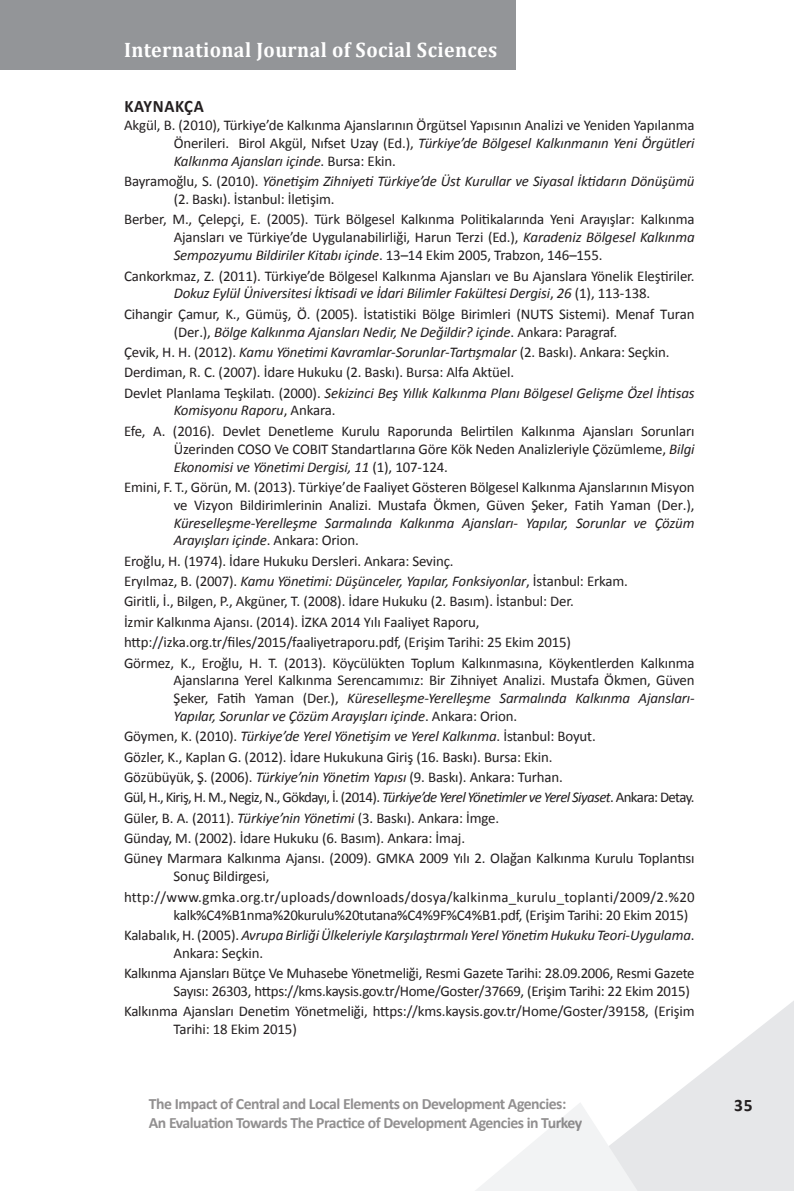
<style>
.page{position:relative;width:794px;height:1191px;background:#fff}
.page>*{position:absolute;margin:0;border:0;box-sizing:border-box;transform-origin:0 0}
.t1{font:700 21px "Cambria";letter-spacing:.02em;color:#fff;scale:.95 1}
.t2{font:700 17.5px "Calibri";letter-spacing:.04em;color:#231f20;scale:.95 1}
.t3{font:700 17.5px "Calibri";letter-spacing:.04em;color:#231f20}
.t4{font:700 15.75px "Calibri";letter-spacing:-.03em;color:#231f20}
.t5{font:14.88px/20.3px "Calibri";letter-spacing:-.01em;color:#231f20}
.t6{font:italic 14.88px/17.8px "Calibri";letter-spacing:-.01em;color:#231f20}
.t7{font:14.88px/20.3px "Calibri";letter-spacing:.015em;color:#231f20}
.s1{font-style:italic}
.s2{font-style:normal}
</style>
<div class="page">
<div style="left:0;top:0;width:516px;height:69px;background:#939598"></div>
<svg style="left:647px;top:1001px;width:147px;height:190px;fill:#e6e7e9"></svg>
<svg style="left:475px;top:1103px;width:172px;height:88px"></svg>
<h1 class="t1" style="left:124px;top:37px;width:394px">International Journal of Social Sciences</h1>
<p class="t2" style="left:124px;top:96px;width:85px">KAYNAKÇA</p>
<p class="t5" style="left:174px;top:116px;width:522px;line-height:17.8px;text-align:justify;text-indent:-50px">Akgül, B. (2010), Türkiye’de Kalkınma Ajanslarının Örgütsel Yapısının Analizi ve Yeniden Yapılanma Önerileri. Birol Akgül, Nıfset Uzay (Ed.), <span class="s1">Türkiye’de Bölgesel Kalkınmanın Yeni Örgütleri Kalkınma Ajansları içinde</span>. Bursa: Ekin.</p>
<p class="t6" style="left:174px;top:172px;width:522px;text-indent:-50px"><span class="s2">Bayramoğlu, S. (2010).</span> Yönetişim Zihniyeti Türkiye’de Üst Kurullar ve Siyasal İktidarın Dönüşümü <span class="s2">(2. Baskı). İstanbul: İletişim.</span></p>
<p class="t5" style="left:174px;top:210px;width:522px;line-height:17.8px;text-align:justify;text-indent:-50px">Berber, M., Çelepçi, E. (2005). Türk Bölgesel Kalkınma Politikalarında Yeni Arayışlar: Kalkınma Ajansları ve Türkiye’de Uygulanabilirliği, Harun Terzi (Ed.), <span class="s1">Karadeniz Bölgesel Kalkınma Sempozyumu Bildiriler Kitabı içinde</span>. 13–14 Ekim 2005, Trabzon, 146–155.</p>
<p class="t5" style="left:124px;top:266px;width:572px;line-height:17.8px;text-align:center">Cankorkmaz, Z. (2011). Türkiye’de Bölgesel Kalkınma Ajansları ve Bu Ajanslara Yönelik Eleştiriler.<br><span class="s1">Dokuz Eylül Üniversitesi İktisadi ve İdari Bilimler Fakültesi Dergisi</span>, <span class="s1">26</span> (1), 113-138.</p>
<p class="t5" style="left:174px;top:304px;width:522px;line-height:17.8px;text-indent:-50px">Cihangir Çamur, K., Gümüş, Ö. (2005). İstatistiki Bölge Birimleri (NUTS Sistemi). Menaf Turan (Der.), <span class="s1">Bölge Kalkınma Ajansları Nedir, Ne Değildir? içinde</span>. Ankara: Paragraf.</p>
<p class="t5" style="left:124px;top:341px;width:572px">Çevik, H. H. (2012). <span class="s1">Kamu Yönetimi Kavramlar-Sorunlar-Tartışmalar</span> (2. Baskı). Ankara: Seçkin.<br>Derdiman, R. C. (2007). İdare Hukuku (2. Baskı). Bursa: Alfa Aktüel.<br>Devlet Planlama Teşkilatı. (2000). <span class="s1">Sekizinci Beş Yıllık Kalkınma Planı Bölgesel Gelişme Özel İhtisas</span></p>
<p class="t5" style="left:124px;top:400px;width:572px;text-indent:50px"><span class="s1">Komisyonu Raporu</span>, Ankara.<br>Efe, A. (2016). Devlet Denetleme Kurulu Raporunda Belirtilen Kalkınma Ajansları Sorunları</p>
<p class="t5" style="left:174px;top:439px;width:522px;line-height:17.8px">Üzerinden COSO Ve COBIT Standartlarına Göre Kök Neden Analizleriyle Çözümleme, <span class="s1">Bilgi<br>Ekonomisi ve Yönetimi Dergisi, 11</span> (1), 107-124.</p>
<p class="t5" style="left:124px;top:477px;width:572px;line-height:17.8px;text-align:right">Emini, F. T., Görün, M. (2013). Türkiye’de Faaliyet Gösteren Bölgesel Kalkınma Ajanslarının Misyon ve Vizyon Bildirimlerinin Analizi. Mustafa Ökmen, Güven Şeker, Fatih Yaman (Der.),</p>
<p class="t6" style="left:174px;top:513px;width:522px">Küreselleşme-Yerelleşme Sarmalında Kalkınma Ajansları- Yapılar, Sorunlar ve Çözüm<br>Arayışları içinde<span class="s2">. Ankara: Orion.</span></p>
<p class="t5" style="left:124px;top:550px;width:572px">Eroğlu, H. (1974). İdare Hukuku Dersleri. Ankara: Sevinç.<br>Eryılmaz, B. (2007). <span class="s1">Kamu Yönetimi: Düşünceler, Yapılar, Fonksiyonlar</span>, İstanbul: Erkam.<br>Giritli, İ., Bilgen, P., Akgüner, T. (2008). İdare Hukuku (2. Basım). İstanbul: Der.<br>İzmir Kalkınma Ajansı. (2014). İZKA 2014 Yılı Faaliyet Raporu, http://izka.org.tr/files/2015/faaliyetraporu.pdf, (Erişim Tarihi: 25 Ekim 2015)<br>Görmez, K., Eroğlu, H. T. (2013). Köycülükten Toplum Kalkınmasına, Köykentlerden Kalkınma</p>
<p class="t5" style="left:174px;top:671px;width:522px;line-height:17.8px;text-align:justify">Ajanslarına Yerel Kalkınma Serencamımız: Bir Zihniyet Analizi. Mustafa Ökmen, Güven Şeker, Fatih Yaman (Der.), <span class="s1">Küreselleşme-Yerelleşme Sarmalında Kalkınma Ajansları-Yapılar, Sorunlar ve Çözüm Arayışları içinde</span>. Ankara: Orion.</p>
<p class="t5" style="left:124px;top:725px;width:572px">Göymen, K. (2010). <span class="s1">Türkiye’de Yerel Yönetişim ve Yerel Kalkınma</span>. İstanbul: Boyut.<br>Gözler, K., Kaplan G. (2012). İdare Hukukuna Giriş (16. Baskı). Bursa: Ekin.<br>Gözübüyük, Ş. (2006). <span class="s1">Türkiye’nin Yönetim Yapısı</span> (9. Baskı). Ankara: Turhan.<br>Gül, H., Kiriş, H. M., Negiz, N., Gökdayı, İ. (2014). <span class="s1">Türkiye’de Yerel Yönetimler ve Yerel Siyaset</span>. Ankara: Detay.<br>Güler, B. A. (2011). <span class="s1">Türkiye’nin Yönetimi</span> (3. Baskı). Ankara: İmge.<br>Günday, M. (2002). İdare Hukuku (6. Basım). Ankara: İmaj.<br>Güney Marmara Kalkınma Ajansı. (2009). GMKA 2009 Yılı 2. Olağan Kalkınma Kurulu Toplantısı</p>
<p class="t7" style="left:124px;top:865px;width:572px;text-indent:50px">Sonuç Bildirgesi, http://www.gmka.org.tr/uploads/downloads/dosya/kalkinma_kurulu_toplanti/2009/2.%20</p>
<p class="t5" style="left:124px;top:903px;width:572px;text-indent:50px">kalk%C4%B1nma%20kurulu%20tutana%C4%9F%C4%B1.pdf, (Erişim Tarihi: 20 Ekim 2015)<br>Kalabalık, H. (2005). <span class="s1">Avrupa Birliği Ülkeleriyle Karşılaştırmalı Yerel Yönetim Hukuku Teori-Uygulama</span>.</p>
<p class="t5" style="left:124px;top:942px;width:572px;text-indent:50px">Ankara: Seçkin.<br>Kalkınma Ajansları Bütçe Ve Muhasebe Yönetmeliği, Resmi Gazete Tarihi: 28.09.2006, Resmi Gazete</p>
<p class="t5" style="left:124px;top:980px;width:572px;text-indent:50px">Sayısı: 26303, https://kms.kaysis.gov.tr/Home/Goster/37669, (Erişim Tarihi: 22 Ekim 2015)<br>Kalkınma Ajansları Denetim Yönetmeliği, https://kms.kaysis.gov.tr/Home/Goster/39158, (Erişim</p>
<p class="t5" style="left:174px;top:1018px;width:125px">Tarihi: 18 Ekim 2015)</p>
<p class="t4" style="left:149px;top:1094px;width:419px">The Impact of Central and Local Elements on Development Agencies:</p>
<p class="t3" style="left:734px;top:1094px;width:20px">35</p>
<p class="t4" style="left:149px;top:1113px;width:435px">An Evaluation Towards The Practice of Development Agencies in Turkey</p>
</div>
